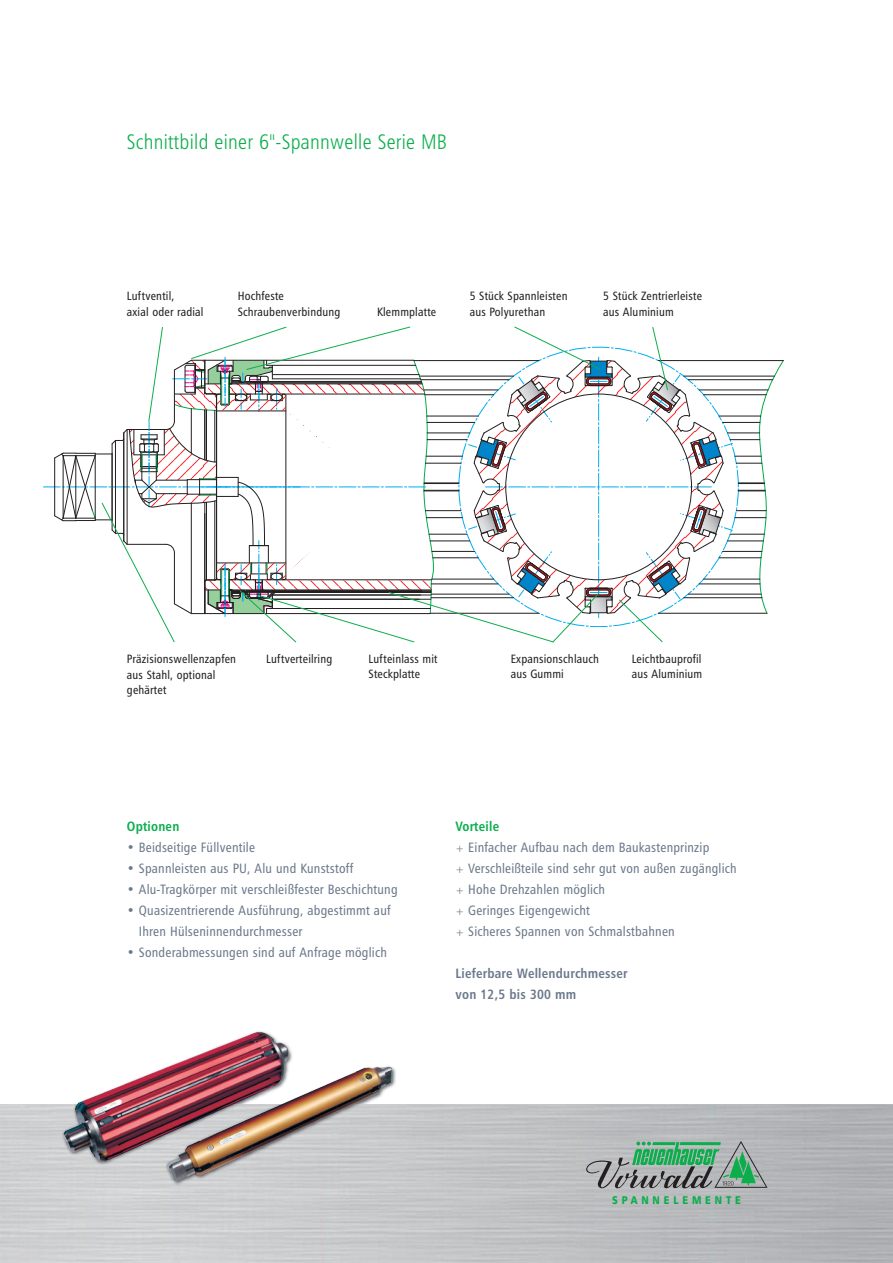
<style>
.page{position:relative;width:893px;height:1263px;background:#fff}
.page>*{position:absolute;margin:0;border:0;box-sizing:border-box;transform-origin:0 0}
.t1{font:21px "Humanist 777 BT Light Condensed B";letter-spacing:.015em;color:#0cae4c}
.t2{font:13.5px/21px "Humanist 777 BT Roman Condensed B";letter-spacing:.015em;color:#6c798c}
.t3{font:13.5px/21px "Humanist 777 BT Bold Condensed B";letter-spacing:.015em;color:#6c798c}
.t4{font:13.5px "Humanist 777 BT Bold Condensed B";letter-spacing:.015em;color:#0cae4c}
.t5{font:12px/15.8px "Humanist 777 BT Roman Condensed B";letter-spacing:.015em;color:#231f20}
.t6{font:11.25px "Humanist 777 BT Black B";letter-spacing:.4em;color:#0cae4c;scale:.85 1}
.s1{font-size:10.5px}
</style>
<div class="page">
<svg style="left:586px;top:1141px;width:181px;height:48px;background:#87a695"></svg>
<svg style="left:43px;top:326px;width:740px;height:317px"></svg>
<img style="left:63px;top:1031px;width:226px;height:131px">
<img style="left:166px;top:1066px;width:227px;height:116px">
<h1 class="t1" style="left:127px;top:133px;width:321px">Schnittbild einer 6"-Spannwelle Serie MB</h1>
<p class="t5" style="left:127px;top:289px;width:78px">Luftventil,<br>axial oder radial</p>
<p class="t5" style="left:238px;top:289px;width:104px">Hochfeste<br>Schraubenverbindung</p>
<p class="t5" style="left:377px;top:305px;width:61px">Klemmplatte</p>
<p class="t5" style="left:470px;top:289px;width:99px">5 Stück Spannleisten aus Polyurethan</p>
<p class="t5" style="left:603px;top:289px;width:100px">5 Stück Zentrierleiste aus Aluminium</p>
<p class="t5" style="left:127px;top:652px;width:111px">Präzisionswellenzapfen aus Stahl, optional gehärtet</p>
<p class="t5" style="left:266px;top:652px;width:68px">Luftverteilring</p>
<p class="t5" style="left:369px;top:652px;width:71px">Lufteinlass mit<br>Steckplatte</p>
<p class="t5" style="left:511px;top:652px;width:90px">Expansionschlauch aus Gummi</p>
<p class="t5" style="left:632px;top:652px;width:72px">Leichtbauprofil aus Aluminium</p>
<p class="t4" style="left:127px;top:821px;width:54px">Optionen</p>
<p class="t2" style="left:127px;top:838px;width:130px">• Beidseitige Füllventile</p>
<p class="t2" style="left:127px;top:859px;width:228px">• Spannleisten aus PU, Alu und Kunststoff</p>
<p class="t2" style="left:127px;top:880px;width:272px">• Alu-Tragkörper mit verschleißfester Beschichtung</p>
<p class="t2" style="left:139px;top:901px;width:253px;text-indent:-12px">• Quasizentrierende Ausführung, abgestimmt auf<br>Ihren Hülseninnendurchmesser</p>
<p class="t2" style="left:127px;top:943px;width:261px">• Sonderabmessungen sind auf Anfrage möglich</p>
<p class="t4" style="left:455px;top:821px;width:45px">Vorteile</p>
<p class="t2" style="left:455px;top:838px;width:283px"><span class="s1">+</span> Einfacher Aufbau nach dem Baukastenprinzip<br><span class="s1">+</span> Verschleißteile sind sehr gut von außen zugänglich <span class="s1">+</span> Hohe Drehzahlen möglich<br><span class="s1">+</span> Geringes Eigengewicht<br><span class="s1">+</span> Sicheres Spannen von Schmalstbahnen</p>
<p class="t3" style="left:455px;top:964px;width:174px">Lieferbare Wellendurchmesser von 12,5 bis 300 mm</p>
<p class="t6" style="left:612px;top:1195px;width:153px">SPANNELEMENTE</p>
</div>
